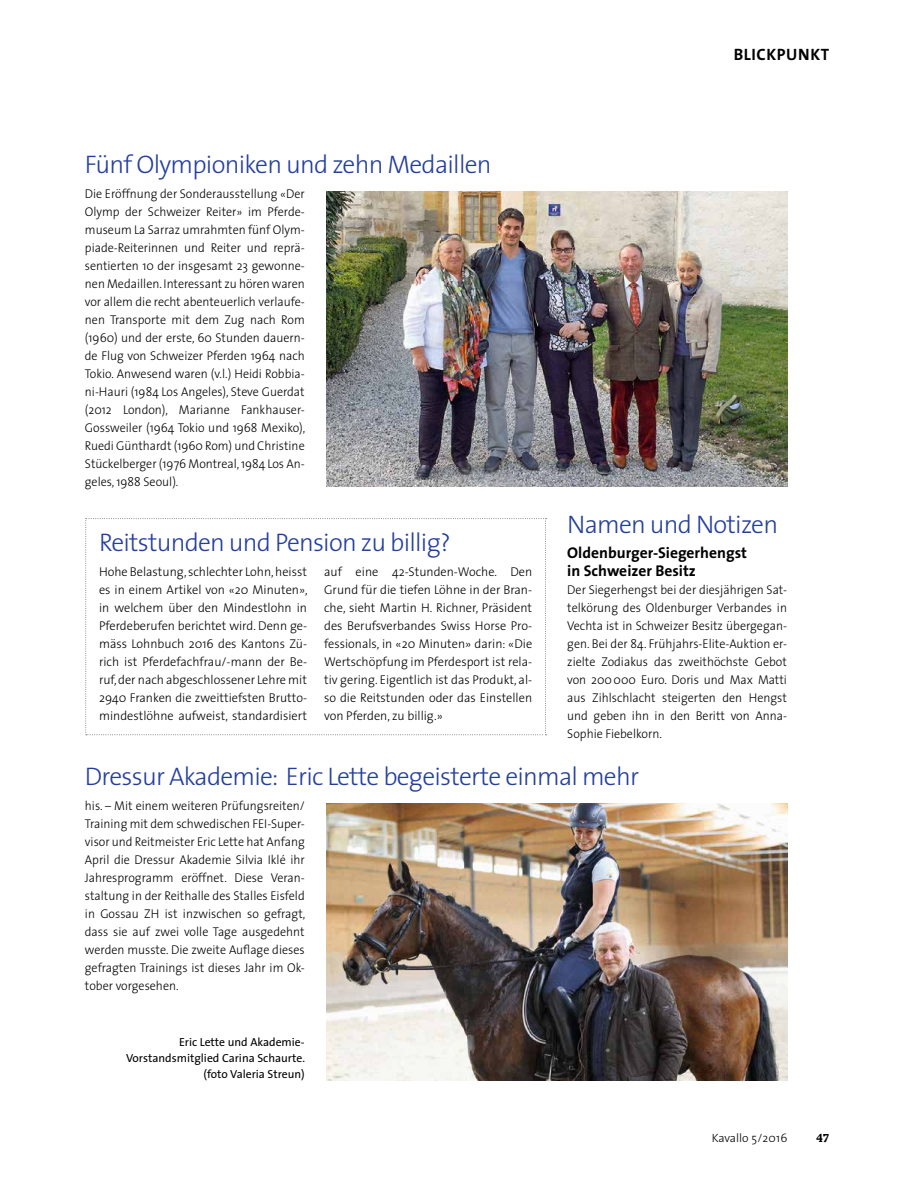
<style>
.page{position:relative;width:906px;height:1191px;background:#fff}
.page>*{position:absolute;margin:0;border:0;box-sizing:border-box;transform-origin:0 0}
.t1{font:300 25.5px "The Sans";letter-spacing:-.03em;color:#243e9d}
.t2{font:700 16.5px "The Sans";letter-spacing:.03em;color:#000}
.t3{font:700 15.6px/18px "The Sans";color:#000}
.t4{font:300 12.75px/18px "The Sans";color:#000;text-align:justify;scale:.95 1}
.t5{font:300 12.75px/18px "The Sans";color:#000;text-align:justify}
.t6{font:300 12px "The Sans";color:#000}
.t7{font:700 condensed 12px "Swift";color:#000}
.t8{font:11.7px/16.2px "The Sans";color:#000;text-align:right}
</style>
<div class="page">
<img style="left:326px;top:191px;width:461px;height:295px">
<svg style="left:85px;top:518px;width:461px;height:217px"></svg>
<img style="left:326px;top:804px;width:461px;height:276px">
<p class="t2" style="left:734px;top:41px;width:97px">BLICKPUNKT</p>
<h1 class="t1" style="left:85px;top:143px;width:408px">Fünf Olympioniken und zehn Medaillen</h1>
<p class="t4" style="left:85px;top:184px;width:233px">Die Eröffnung der Sonderausstellung «Der Olymp der Schweizer Reiter» im Pferde&shy;museum La Sarraz umrahmten fünf Olym&shy;piade-Reiterinnen und Reiter und reprä&shy;sentierten 10 der insgesamt 23 gewonne&shy;nen Medaillen. Interessant zu hören waren vor allem die recht abenteuerlich verlaufe&shy;nen Transporte mit dem Zug nach Rom (1960) und der erste, 60 Stunden dauern&shy;de Flug von Schweizer Pferden 1964 nach Tokio. Anwesend waren (v.l.) Heidi Robbia&shy;ni-Hauri (1984 Los Angeles), Steve Guerdat (2012 London), Marianne Fankhauser-Gossweiler (1964 Tokio und 1968 Mexiko), Ruedi Günthardt (1960 Rom) und Christine Stückelberger (1976 Montreal, 1984 Los An&shy;geles, 1988 Seoul).</p>
<h1 class="t1" style="left:99px;top:521px;width:353px">Reitstunden und Pension zu billig?</h1>
<p class="t5" style="left:99px;top:562px;width:210px">Hohe Belastung, schlechter Lohn, heisst es in einem Artikel von «20 Minuten», in welchem über den Mindestlohn in Pferdeberufen berichtet wird. Denn ge&shy;mäss Lohnbuch 2016 des Kantons Zü&shy;rich ist Pferdefachfrau/-mann der Be&shy;ruf, der nach abgeschlossener Lehre mit 2940 Franken die zweittiefsten Brutto&shy;mindestlöhne aufweist, standardisiert</p>
<p class="t5" style="left:324px;top:562px;width:210px">auf eine 42-Stunden-Woche. Den Grund für die tiefen Löhne in der Bran&shy;che, sieht Martin H. Richner, Präsident des Berufsverbandes Swiss Horse Pro&shy;fessionals, in «20 Minuten» darin: «Die Wertschöpfung im Pferdesport ist rela&shy;tiv gering. Eigentlich ist das Produkt, al&shy;so die Reitstunden oder das Einstellen von Pferden, zu billig.»</p>
<h1 class="t1" style="left:567px;top:503px;width:212px">Namen und Notizen</h1>
<p class="t3" style="left:567px;top:543px;width:181px">Oldenburger-Siegerhengst in Schweizer Besitz</p>
<p class="t4" style="left:567px;top:580px;width:233px">Der Siegerhengst bei der diesjährigen Sat&shy;telkörung des Oldenburger Verbandes in Vechta ist in Schweizer Besitz übergegan&shy;gen. Bei der 84. Frühjahrs-Elite-Auktion er&shy;zielte Zodiakus das zweithöchste Gebot von 200 000 Euro. Doris und Max Matti aus Zihlschlacht steigerten den Hengst und geben ihn in den Beritt von Anna-Sophie Fiebelkorn.</p>
<h1 class="t1" style="left:85px;top:755px;width:555px">Dressur Akademie: Eric Lette begeisterte einmal mehr</h1>
<p class="t4" style="left:85px;top:796px;width:233px">his. – Mit einem weiteren Prüfungsreiten/ Training mit dem schwedischen FEI-Super&shy;visor und Reitmeister Eric Lette hat Anfang April die Dressur Akademie Silvia Iklé ihr Jahresprogramm eröffnet. Diese Veran&shy;staltung in der Reithalle des Stalles Eisfeld in Gossau ZH ist inzwischen so gefragt, dass sie auf zwei volle Tage ausgedehnt werden musste. Die zweite Auflage dieses gefragten Trainings ist dieses Jahr im Ok&shy;tober vorgesehen.</p>
<p class="t8" style="left:126px;top:1033px;width:181px">Eric Lette und Akademie-<br>Vorstands mitglied Carina Schaurte. (foto Valeria Streun)</p>
<p class="t6" style="left:712px;top:1128px;width:77px">Kavallo 5/2016</p>
<p class="t7" style="left:816px;top:1131px;width:14px">47</p>
</div>
